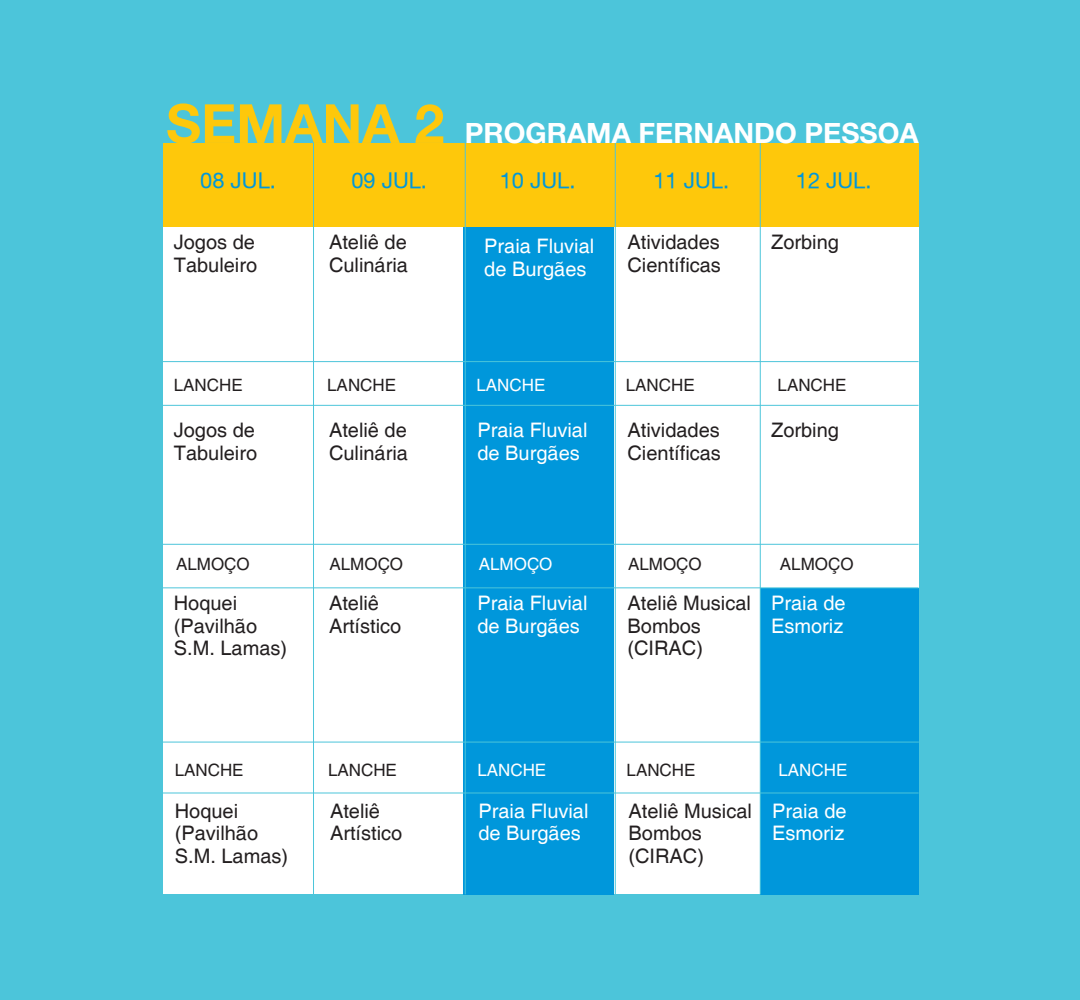
<style>
.page{position:relative;width:1080px;height:1000px;background:#4cc5da}
.page>*{position:absolute;margin:0;border:0;box-sizing:border-box;transform-origin:0 0}
.t1{font:700 54.1px "Helvetica Neue";color:#fec80b}
.t2{font:700 28px "Helvetica Neue";color:#fff}
.t3{font:21.8px "Helvetica Neue Roman Helvetica Neue Roman";color:#0097db}
.t4{font:20px/22.7px "Helvetica";color:#231f20}
.t5{font:20px/22.7px "Helvetica";color:#fff}
.t6{font:17px "Helvetica LT Std";color:#231f20}
.t7{font:17px "Helvetica LT Std";color:#fff}
</style>
<div class="page">
<div style="left:163px;top:226px;width:756px;height:668px;background:#fff"></div>
<div style="left:464px;top:227px;width:150px;height:667px;background:#0097db"></div>
<div style="left:760px;top:588px;width:159px;height:306px;background:#0097db"></div>
<div style="left:163px;top:143px;width:756px;height:84px;background:#fec80b"></div>
<hr style="left:313px;top:143px;width:1px;height:751px;background:#4cc5da">
<hr style="left:465px;top:143px;width:1px;height:751px;background:#4cc5da">
<hr style="left:161px;top:361px;width:758px;height:1px;background:#4cc5da">
<hr style="left:161px;top:405px;width:758px;height:1px;background:#4cc5da">
<hr style="left:161px;top:544px;width:758px;height:1px;background:#4cc5da">
<hr style="left:161px;top:587px;width:758px;height:1px;background:#4cc5da">
<hr style="left:161px;top:742px;width:758px;height:1px;background:#4cc5da">
<hr style="left:161px;top:792px;width:758px;height:1px;background:#4cc5da">
<hr style="left:615px;top:143px;width:1px;height:751px;background:#4cc5da">
<hr style="left:760px;top:143px;width:1px;height:751px;background:#4cc5da">
<h1 class="t1" style="left:166px;top:90px;width:280px">SEMANA 2</h1>
<p class="t3" style="left:200px;top:167px;width:77px">08 JUL.</p>
<p class="t3" style="left:351px;top:167px;width:77px">09 JUL.</p>
<p class="t3" style="left:500px;top:167px;width:77px">10 JUL.</p>
<p class="t3" style="left:654px;top:167px;width:77px">11 JUL.</p>
<p class="t3" style="left:796px;top:167px;width:77px">12 JUL.</p>
<h2 class="t2" style="left:465px;top:116px;width:455px">PROGRAMA FERNANDO PESSOA</h2>
<p class="t4" style="left:174px;top:231px;width:85px">Jogos de<br>Tabuleiro</p>
<p class="t4" style="left:329px;top:231px;width:80px">Ateliê de<br>Culinária</p>
<p class="t5" style="left:484px;top:236px;width:112px">Praia Fluvial de Burgães</p>
<p class="t4" style="left:628px;top:231px;width:95px">Atividades<br>Científicas</p>
<p class="t4" style="left:771px;top:231px;width:69px">Zorbing</p>
<p class="t6" style="left:174px;top:375px;width:70px">LANCHE</p>
<p class="t6" style="left:327px;top:375px;width:70px">LANCHE</p>
<p class="t7" style="left:477px;top:375px;width:70px">LANCHE</p>
<p class="t6" style="left:626px;top:375px;width:70px">LANCHE</p>
<p class="t6" style="left:778px;top:375px;width:70px">LANCHE</p>
<p class="t4" style="left:174px;top:419px;width:85px">Jogos de<br>Tabuleiro</p>
<p class="t4" style="left:329px;top:419px;width:80px">Ateliê de<br>Culinária</p>
<p class="t5" style="left:478px;top:419px;width:112px">Praia Fluvial de Burgães</p>
<p class="t4" style="left:628px;top:419px;width:95px">Atividades<br>Científicas</p>
<p class="t4" style="left:771px;top:419px;width:69px">Zorbing</p>
<p class="t6" style="left:176px;top:554px;width:75px">ALMOÇO</p>
<p class="t6" style="left:330px;top:554px;width:75px">ALMOÇO</p>
<p class="t7" style="left:479px;top:554px;width:75px">ALMOÇO</p>
<p class="t6" style="left:628px;top:554px;width:75px">ALMOÇO</p>
<p class="t6" style="left:780px;top:554px;width:75px">ALMOÇO</p>
<p class="t4" style="left:174px;top:592px;width:115px">Hoquei (Pavilhão<br>S.M. Lamas)</p>
<p class="t4" style="left:329px;top:592px;width:74px">Ateliê<br>Artístico</p>
<p class="t5" style="left:478px;top:592px;width:112px">Praia Fluvial de Burgães</p>
<p class="t4" style="left:628px;top:592px;width:125px">Ateliê Musical<br>Bombos (CIRAC)</p>
<p class="t5" style="left:771px;top:592px;width:76px">Praia de<br>Esmoriz</p>
<p class="t6" style="left:175px;top:760px;width:70px">LANCHE</p>
<p class="t6" style="left:328px;top:760px;width:70px">LANCHE</p>
<p class="t7" style="left:477px;top:760px;width:70px">LANCHE</p>
<p class="t6" style="left:627px;top:760px;width:70px">LANCHE</p>
<p class="t7" style="left:778px;top:760px;width:70px">LANCHE</p>
<p class="t4" style="left:175px;top:800px;width:115px">Hoquei (Pavilhão<br>S.M. Lamas)</p>
<p class="t4" style="left:330px;top:800px;width:74px">Ateliê<br>Artístico</p>
<p class="t5" style="left:479px;top:800px;width:112px">Praia Fluvial de Burgães</p>
<p class="t4" style="left:629px;top:800px;width:125px">Ateliê Musical<br>Bombos (CIRAC)</p>
<p class="t5" style="left:772px;top:800px;width:76px">Praia de<br>Esmoriz</p>
</div>
